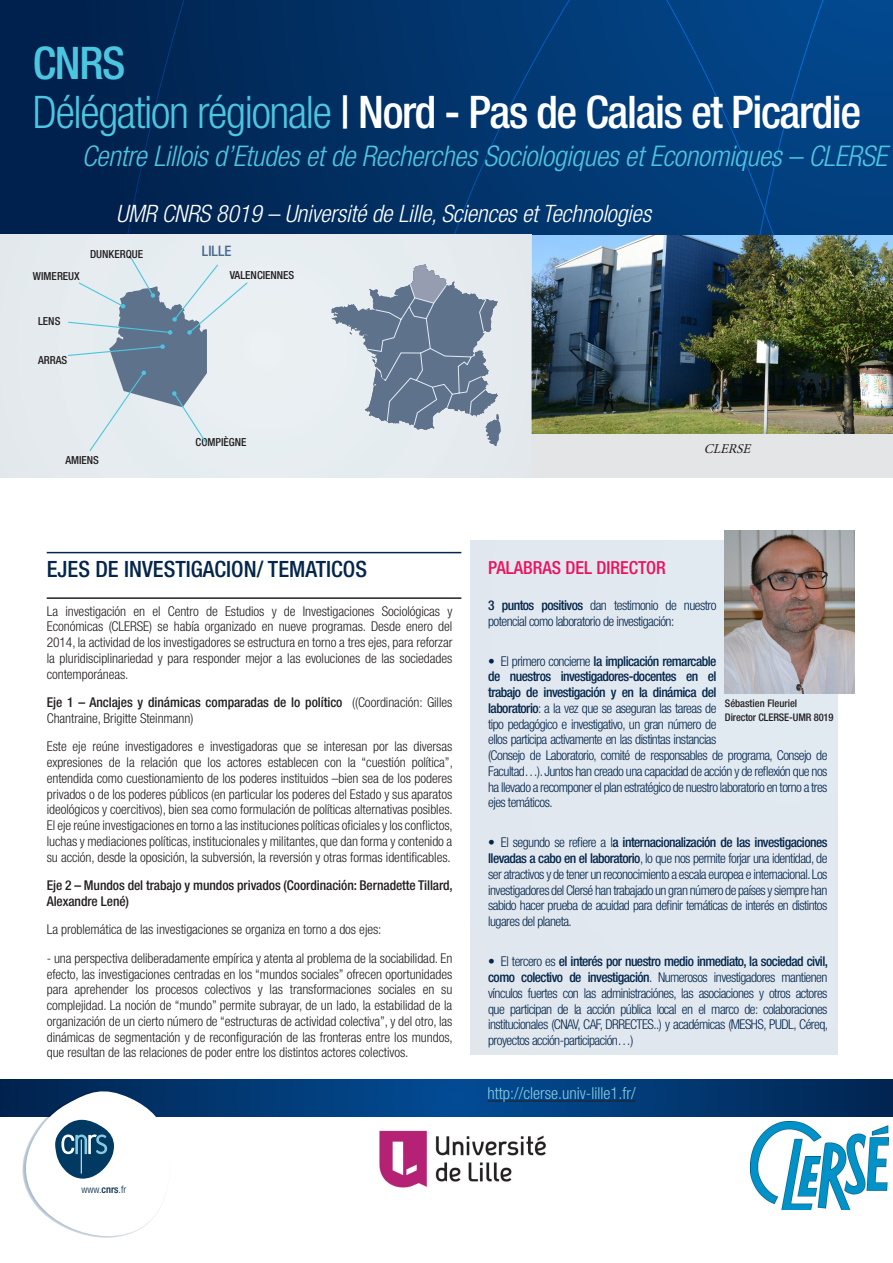
<style>
.page{position:relative;width:893px;height:1263px;background:#fff}
.page>*{position:absolute;margin:0;border:0;box-sizing:border-box;transform-origin:0 0}
.t1{font:500 condensed 45px "Helvetica Neue LT Std";letter-spacing:-.03em;color:#fff}
.t2{font:500 condensed 45px "Helvetica Neue LT Std";color:#4cc6e0}
.t3{font:italic 300 condensed 28.5px "Helvetica Neue LT Std";letter-spacing:-.01em;color:#4cc6e0}
.t4{font:italic 300 condensed 24px "Helvetica Neue LT Std";letter-spacing:-.005em;color:#fff}
.Titre_A{font:500 condensed 22.5px "Helvetica Neue LT Std";color:#04264b}
.Titre_C{font:500 condensed 18px "Helvetica Neue LT Std";color:#ed115d}
.t5{font:300 condensed 16.5px "Helvetica Neue LT Std";color:#87cbe1}
.t6{font:500 condensed 14.4px "Helvetica Neue LT Std";color:#496a8e}
.Texte_courant{font:300 condensed 13.5px/15.8px "Helvetica Neue LT Std";letter-spacing:-.005em;color:#231f20;text-align:justify}
.Texte_courant-2{font:300 condensed 13.5px/15.8px "Helvetica Neue LT Std";letter-spacing:-.04em;color:#04264b}
.Texte_courant-3{font:500 condensed 13.5px/15.8px "Helvetica Neue LT Std";letter-spacing:-.005em;color:#231f20}
.t7{font:italic 13.5px "Minion Pro";color:#231f20}
.t8{font:500 condensed 11.1px "Helvetica Neue LT Std";color:#231f20}
.crédits{font:500 condensed 10.5px "Helvetica Neue LT Std";letter-spacing:-.01em;color:#231f20}
.t9{font:300 condensed 10.2px "Helvetica Neue LT Std";color:#04264b}
.s1{font-weight:300;color:#4cc6e0}
.s2{font-weight:500}
</style>
<div class="page">
<div style="left:0;top:0;width:893px;height:235px;background:#00214e"></div>
<svg style="left:818px;top:0;width:75px;height:235px;background:#024385"></svg>
<svg style="left:268px;top:0;width:473px;height:599px"></svg>
<svg style="left:508px;top:0;width:310px;height:235px;background:#023d7b"></svg>
<svg style="left:56px;top:0;width:212px;height:554px"></svg>
<svg style="left:0;top:1079px;width:893px;height:38px;background:#013974"></svg>
<hr style="left:47px;top:552px;width:414px;height:1px;background:#04264b">
<hr style="left:47px;top:597px;width:414px;height:2px;background:#231f20">
<div style="left:0;top:234px;width:531px;height:243px;background:#e5ecef"></div>
<svg style="left:22px;top:1090px;width:148px;height:148px"></svg>
<hr style="left:81px;top:1139px;width:1px;height:35px;background:#fff">
<div style="left:470px;top:540px;width:368px;height:514px;background:#e1e8ef"></div>
<div style="left:531px;top:434px;width:362px;height:43px;background:#e4e5e7"></div>
<svg style="left:68px;top:258px;width:180px;height:193px"></svg>
<svg style="left:332px;top:264px;width:169px;height:182px"></svg>
<img style="left:531px;top:235px;width:362px;height:199px">
<img style="left:750px;top:1122px;width:139px;height:87px">
<img style="left:724px;top:530px;width:130px;height:164px">
<hr style="left:488px;top:1100px;width:148px;height:1px;background:#231f20">
<img style="left:379px;top:1130px;width:167px;height:58px">
<p class="t2" style="left:33px;top:36px;width:94px">CNRS</p>
<p class="t1" style="left:33px;top:86px;width:830px"><span class="s1">Délégation régionale</span> | Nord - Pas de Calais et Picardie</p>
<p class="t3" style="left:82px;top:140px;width:807px">Centre Lillois d’Etudes et de Recherches Sociologiques et Economiques – CLERSE</p>
<p class="t4" style="left:116px;top:199px;width:536px">UMR CNRS 8019 – Université de Lille, Sciences et Technologies</p>
<p class="t8" style="left:33px;top:269px;width:48px">WIMEREUX</p>
<p class="t8" style="left:90px;top:247px;width:55px">DUNKERQUE</p>
<p class="t8" style="left:38px;top:315px;width:24px">LENS</p>
<p class="t8" style="left:38px;top:353px;width:31px">ARRAS</p>
<p class="t8" style="left:65px;top:453px;width:35px">AMIENS</p>
<p class="t6" style="left:202px;top:242px;width:31px">LILLE</p>
<p class="t8" style="left:230px;top:269px;width:66px">VALENCIENNES</p>
<p class="t8" style="left:196px;top:435px;width:52px">COMPIÈGNE</p>
<p class="t7" style="left:704px;top:439px;width:53px">CLERSE</p>
<p class="Titre_A" style="left:47px;top:555px;width:322px">EJES DE INVESTIGACION/ TEMATICOS</p>
<p class="Texte_courant" style="left:47px;top:603px;width:407px">La investigación en el Centro de Estudios y de Investigaciones Sociológicas y Económicas (CLERSE) se había organizado en nueve programas. Desde enero del 2014, la actividad de los investigadores se estructura en torno a tres ejes, para reforzar la pluridisciplinariedad y para responder mejor a las evoluciones de las sociedades contemporáneas.</p>
<p class="Texte_courant" style="left:47px;top:694px;width:407px"><span class="s2">Eje 1 – Anclajes y dinámicas comparadas de lo político</span> ((Coordinación: Gilles<br>Chantraine, Brigitte Steinmann)</p>
<p class="Texte_courant" style="left:47px;top:739px;width:408px">Este eje reúne investigadores e investigadoras que se interesan por las diversas expresiones de la relación que los actores establecen con la “cuestión política”, entendida como cuestionamiento de los poderes instituidos –bien sea de los poderes privados o de los poderes públicos (en particular los poderes del Estado y sus aparatos ideológicos y coercitivos), bien sea como formulación de políticas alternativas posibles.<br>El eje reúne investigaciones en torno a las instituciones políticas oficiales y los conflictos, luchas y mediaciones políticas, institucionales y militantes, que dan forma y contenido a su acción, desde la oposición, la subversión, la reversión y otras formas identificables.</p>
<p class="Texte_courant-3" style="left:47px;top:877px;width:408px">Eje 2 – Mundos del trabajo y mundos privados (Coordinación: Bernadette Tillard,<br>Alexandre Lené)</p>
<p class="Texte_courant" style="left:47px;top:922px;width:336px">La problemática de las investigaciones se organiza en torno a dos ejes:</p>
<p class="Texte_courant" style="left:47px;top:950px;width:408px">- una perspectiva deliberadamente empírica y atenta al problema de la sociabilidad. En efecto, las investigaciones centradas en los “mundos sociales” ofrecen oportunidades para aprehender los procesos colectivos y las transformaciones sociales en su complejidad. La noción de “mundo” permite subrayar, de un lado, la estabilidad de la organización de un cierto número de “estructuras de actividad colectiva”, y del otro, las dinámicas de segmentación y de reconfiguración de las fronteras entre los mundos, que resultan de las relaciones de poder entre los distintos actores colectivos.</p>
<p class="t9" style="left:81px;top:1183px;width:46px">www.<span class="s2">cnrs</span>.fr</p>
<p class="Titre_C" style="left:488px;top:557px;width:179px">PALABRAS DEL DIRECTOR</p>
<p class="Texte_courant-2" style="left:488px;top:597px;width:230px"><span class="s2">3 puntos positivos</span> dan testimonio de nuestro potencial como laboratorio de investigación:</p>
<p class="Texte_courant-2" style="left:488px;top:653px;width:341px">• El primero concierne <span class="s2">la implicación remarcable<br>de nuestros investigadores-docentes en el<br>trabajo de investigación y en la dinámica del<br>laboratorio</span>: a la vez que se aseguran las tareas de<br>tipo pedagógico e investigativo, un gran número de<br>ellos participa activamente en las distintas instancias<br>(Consejo de Laboratorio, comité de responsables de programa, Consejo de Facultad…). Juntos han creado una capacidad de acción y de reflexión que nos ha llevado a recomponer el plan estratégico de nuestro laboratorio en torno a tres ejes temáticos.</p>
<p class="Texte_courant-2" style="left:488px;top:835px;width:341px;text-align:justify">• El segundo se refiere a l<span class="s2">a internacionalización de las investigaciones llevadas a cabo en el laboratorio</span>, lo que nos permite forjar una identidad, de ser atractivos y de tener un reconocimiento a escala europea e internacional. Los investigadores del Clersé han trabajado un gran número de países y siempre han sabido hacer prueba de acuidad para definir temáticas de interés en distintos lugares del planeta.</p>
<p class="Texte_courant-2" style="left:488px;top:953px;width:341px;text-align:justify">• El tercero es <span class="s2">el interés por nuestro medio inmediato, la sociedad civil, como colectivo de investigación</span>. Numerosos investigadores mantienen vínculos fuertes con las administraciónes, las asociaciones y otros actores que participan de la acción pública local en el marco de: colaboraciones institucionales (CNAV, CAF, DRRECTES..) y académicas (MESHS, PUDL, Céreq, proyectos acción-participación…)</p>
<p class="crédits" style="left:725px;top:697px;width:74px">Sébastien Fleuriel</p>
<p class="crédits" style="left:725px;top:711px;width:110px">Director CLERSE-UMR 8019</p>
<p class="t5" style="left:488px;top:1084px;width:150px">http://clerse.univ-lille1.fr/</p>
</div>
